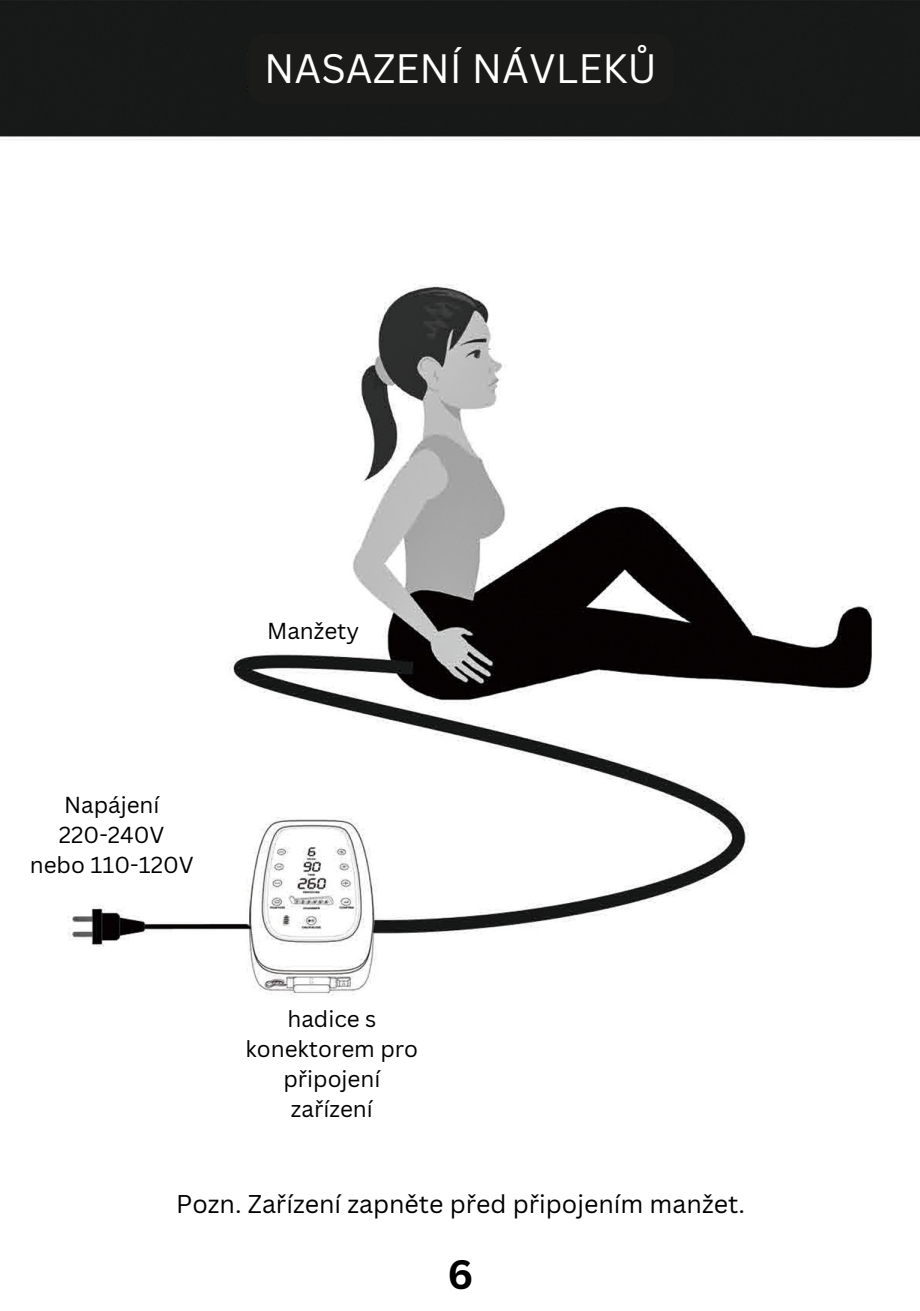
<style>
.page{position:relative;width:920px;height:1311px;background:#fff}
.page>*{position:absolute;margin:0;border:0;box-sizing:border-box;transform-origin:0 0}
.t1{font:40px "Canva Sans";color:#fff}
.t2{font:700 40px "Canva Sans";color:#000}
.t3{font:25px "Canva Sans";color:#000}
.t4{font:22.5px/30px "Canva Sans";color:#000;text-align:center}
</style>
<div class="page">
<img style="left:0;top:0;width:920px;height:996px">
<div style="left:248px;top:34px;width:425px;height:70px;background:#1b1b19"></div>
<svg style="left:258px;top:610px;width:110px;height:41px"></svg>
<div style="left:0;top:787px;width:202px;height:96px;background:#fff"></div>
<svg style="left:21px;top:784px;width:182px;height:101px"></svg>
<h1 class="t1" style="left:264px;top:40px;width:394px">NASAZENÍ NÁVLEKŮ</h1>
<p class="t4" style="left:267px;top:616px;width:94px">Manžety</p>
<p class="t4" style="left:64px;top:789px;width:97px">Napájení</p>
<p class="t4" style="left:59px;top:819px;width:107px">220-240V</p>
<p class="t4" style="left:30px;top:849px;width:166px">nebo 110-120V</p>
<p class="t4" style="left:246px;top:1003px;width:174px">hadice s konektorem pro připojení zařízení</p>
<p class="t3" style="left:176px;top:1186px;width:570px">Pozn. Zařízení zapněte před připojením manžet.</p>
<p class="t2" style="left:448px;top:1246px;width:27px">6</p>
</div>
